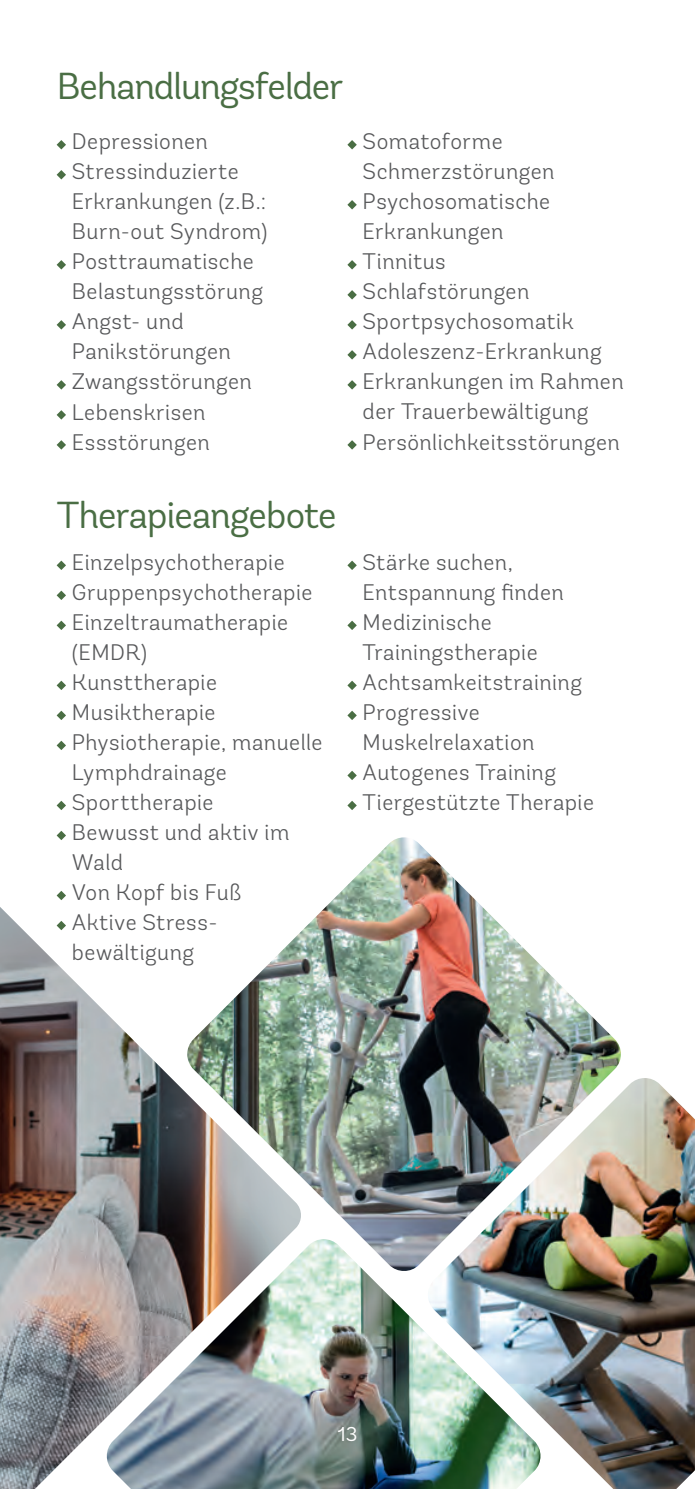
<style>
.page{position:relative;width:695px;height:1489px;background:#fff}
.page>*{position:absolute;margin:0;border:0;box-sizing:border-box;transform-origin:0 0}
.t1{font:37.5px "Andes Rounded";letter-spacing:-.025em;color:#4a6e44}
.t2{font:300 22.5px/30px "Andes Rounded";letter-spacing:.02em;color:#57585a}
.t3{font:20px "Andes Rounded";color:#fff}
</style>
<div class="page">
<img style="left:542px;top:1078px;width:152px;height:410px">
<img style="left:303px;top:1272px;width:239px;height:216px">
<img style="left:303px;top:837px;width:320px;height:435px">
<img style="left:0;top:907px;width:303px;height:581px">
<svg style="left:57px;top:140px;width:9px;height:9px"></svg>
<svg style="left:57px;top:170px;width:9px;height:9px"></svg>
<svg style="left:57px;top:260px;width:9px;height:9px"></svg>
<svg style="left:57px;top:320px;width:9px;height:9px"></svg>
<svg style="left:57px;top:380px;width:9px;height:9px"></svg>
<svg style="left:57px;top:410px;width:9px;height:9px"></svg>
<svg style="left:57px;top:440px;width:9px;height:9px"></svg>
<svg style="left:347px;top:140px;width:9px;height:9px"></svg>
<svg style="left:347px;top:200px;width:9px;height:9px"></svg>
<svg style="left:347px;top:260px;width:9px;height:9px"></svg>
<svg style="left:347px;top:290px;width:9px;height:9px"></svg>
<svg style="left:347px;top:320px;width:9px;height:9px"></svg>
<svg style="left:347px;top:350px;width:9px;height:9px"></svg>
<svg style="left:347px;top:380px;width:9px;height:9px"></svg>
<svg style="left:347px;top:440px;width:9px;height:9px"></svg>
<svg style="left:57px;top:560px;width:9px;height:10px"></svg>
<svg style="left:57px;top:590px;width:9px;height:10px"></svg>
<svg style="left:57px;top:620px;width:9px;height:10px"></svg>
<svg style="left:57px;top:680px;width:9px;height:10px"></svg>
<svg style="left:57px;top:710px;width:9px;height:10px"></svg>
<svg style="left:57px;top:740px;width:9px;height:10px"></svg>
<svg style="left:57px;top:801px;width:9px;height:9px"></svg>
<svg style="left:57px;top:831px;width:9px;height:9px"></svg>
<svg style="left:57px;top:891px;width:9px;height:9px"></svg>
<svg style="left:57px;top:920px;width:9px;height:10px"></svg>
<svg style="left:347px;top:560px;width:9px;height:10px"></svg>
<svg style="left:347px;top:620px;width:9px;height:10px"></svg>
<svg style="left:347px;top:680px;width:9px;height:10px"></svg>
<svg style="left:347px;top:710px;width:9px;height:10px"></svg>
<svg style="left:347px;top:771px;width:9px;height:9px"></svg>
<svg style="left:347px;top:801px;width:9px;height:9px"></svg>
<h1 class="t1" style="left:57px;top:63px;width:288px">Behandlungsfelder</h1>
<p class="t2" style="left:72px;top:127px;width:197px">Depressionen<br>Stressinduzierte<br>Erkrankungen (z.B.:<br>Burn-out Syndrom)<br>Posttraumatische<br>Belastungsstörung<br>Angst- und<br>Panikstörungen<br>Zwangsstörungen<br>Lebenskrisen<br>Essstörungen</p>
<p class="t2" style="left:362px;top:127px;width:262px">Somatoforme<br>Schmerzstörungen<br>Psychosomatische<br>Erkrankungen<br>Tinnitus<br>Schlafstörungen<br>Sportpsychosomatik<br>Adoleszenz-Erkrankung<br>Erkrankungen im Rahmen der Trauerbewältigung<br>Persönlichkeitsstörungen</p>
<h1 class="t1" style="left:57px;top:492px;width:281px">Therapieangebote</h1>
<p class="t2" style="left:72px;top:547px;width:252px">Einzelpsychotherapie<br>Gruppenpsychotherapie<br>Einzeltraumatherapie (EMDR)<br>Kunsttherapie<br>Musiktherapie<br>Physiotherapie, manuelle<br>Lymphdrainage<br>Sporttherapie<br>Bewusst und aktiv im<br>Wald<br>Von Kopf bis Fuß<br>Aktive Stress&shy;bewältigung</p>
<p class="t2" style="left:362px;top:547px;width:233px">Stärke suchen,<br>Entspannung finden<br>Medizinische<br>Trainingstherapie<br>Achtsamkeitstraining<br>Progressive<br>Muskelrelaxation<br>Autogenes Training<br>Tiergestützte Therapie</p>
<p class="t3" style="left:337px;top:1421px;width:22px">13</p>
</div>
